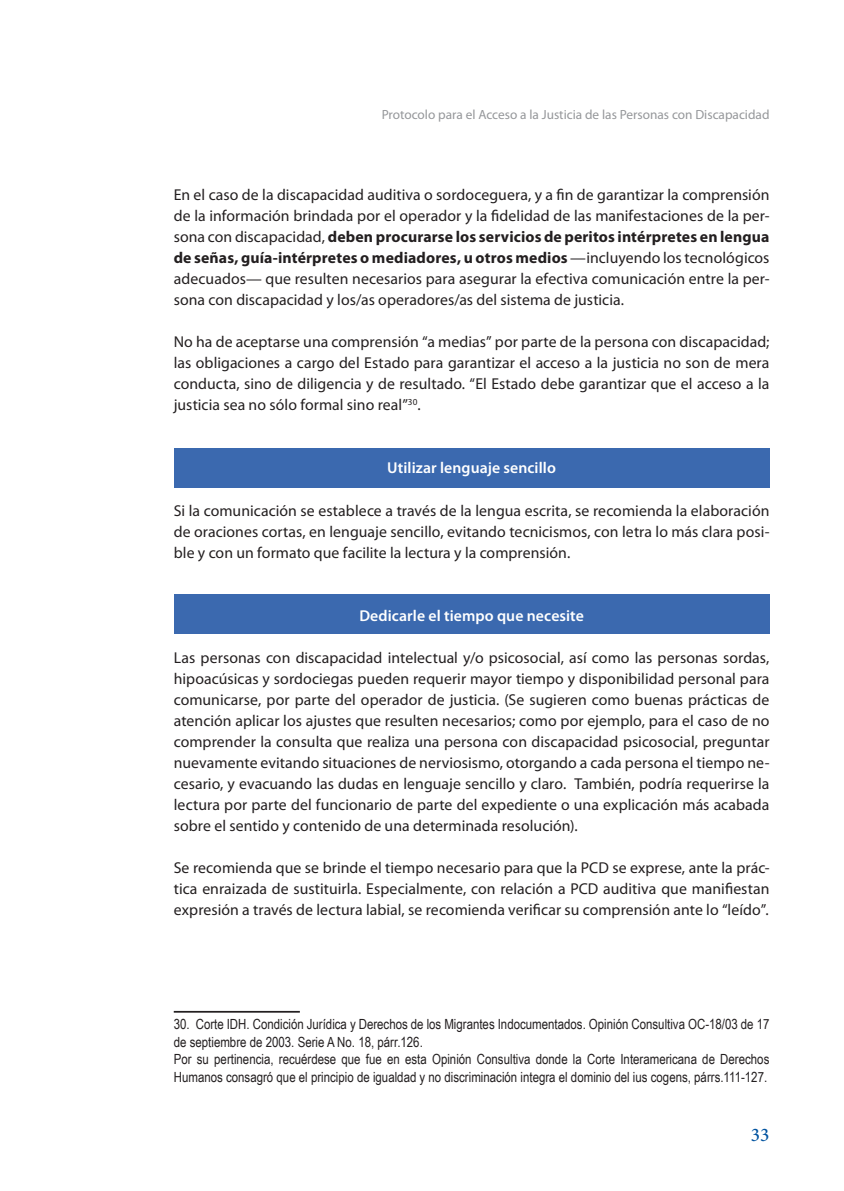
<style>
.page{position:relative;width:844px;height:1191px;background:#fff}
.page>*{position:absolute;margin:0;border:0;box-sizing:border-box;transform-origin:0 0}
.t1{font:500 19.25px "Minion Pro";color:#0153a0}
.t2{font:15.75px/21px "Myriad Pro";letter-spacing:.005em;color:#231f20;text-align:justify}
.t3{font:600 15.75px "Myriad Pro";letter-spacing:.005em;color:#fff}
.t4{font:14px/17.5px "Arial Narrow";color:#231f20}
.t5{font:13.3px "Myriad Pro";color:#95979a}
.s1{font-weight:700}
</style>
<div class="page">
<div style="left:174px;top:448px;width:595px;height:39px;background:#3b69af"></div>
<div style="left:174px;top:594px;width:595px;height:40px;background:#3b69af"></div>
<hr style="left:174px;top:1011px;width:126px;height:1px;background:#231f20">
<p class="t5" style="left:381px;top:110px;width:389px">Protocolo para el Acceso a la Justicia de las Personas con Discapacidad</p>
<p class="t2" style="left:174px;top:186px;width:597px">En el caso de la discapacidad auditiva o sordoceguera, y a fin de garantizar la comprensión de la información brindada por el operador y la fidelidad de las manifestaciones de la per&shy;sona con discapacidad, <span class="s1">deben procurarse los servicios de peritos intérpretes en lengua de señas, guía-intérpretes o mediadores, u otros medios</span> —incluyendo los tecnológicos adecuados— que resulten necesarios para asegurar la efectiva comunicación entre la per&shy;sona con discapacidad y los/as operadores/as del sistema de justicia.</p>
<p class="t2" style="left:174px;top:333px;width:597px">No ha de aceptarse una comprensión “a medias” por parte de la persona con discapacidad; las obligaciones a cargo del Estado para garantizar el acceso a la justicia no son de mera conducta, sino de diligencia y de resultado. “El Estado debe garantizar que el acceso a la justicia sea no sólo formal sino real”<sup>30</sup>.</p>
<p class="t3" style="left:387px;top:462px;width:170px">Utilizar lenguaje sencillo</p>
<p class="t2" style="left:174px;top:501px;width:597px">Si la comunicación se establece a través de la lengua escrita, se recomienda la elaboración de oraciones cortas, en lenguaje sencillo, evitando tecnicismos, con letra lo más clara posi&shy;ble y con un formato que facilite la lectura y la comprensión.</p>
<p class="t3" style="left:359px;top:609px;width:226px">Dedicarle el tiempo que necesite</p>
<p class="t2" style="left:174px;top:648px;width:597px">Las personas con discapacidad intelectual y/o psicosocial, así como las personas sordas, hipoacúsicas y sordociegas pueden requerir mayor tiempo y disponibilidad personal para comunicarse, por parte del operador de justicia. (Se sugieren como buenas prácticas de atención aplicar los ajustes que resulten necesarios; como por ejemplo, para el caso de no comprender la consulta que realiza una persona con discapacidad psicosocial, preguntar nuevamente evitando situaciones de nerviosismo, otorgando a cada persona el tiempo ne&shy;cesario, y evacuando las dudas en lenguaje sencillo y claro. También, podría requerirse la lectura por parte del funcionario de parte del expediente o una explicación más acabada sobre el sentido y contenido de una determinada resolución).</p>
<p class="t2" style="left:174px;top:858px;width:597px">Se recomienda que se brinde el tiempo necesario para que la PCD se exprese, ante la prác&shy;tica enraizada de sustituirla. Especialmente, con relación a PCD auditiva que manifiestan expresión a través de lectura labial, se recomienda verificar su comprensión ante lo “leído”.</p>
<p class="t4" style="left:174px;top:1015px;width:597px">30. Corte IDH. Condición Jurídica y Derechos de los Migrantes Indocumentados. Opinión Consultiva OC-18/03 de 17 de septiembre de 2003. Serie A No. 18, párr.126.<br>Por su pertinencia, recuérdese que fue en esta Opinión Consultiva donde la Corte Interamericana de Derechos Humanos consagró que el principio de igualdad y no discriminación integra el dominio del ius cogens, párrs.111-127.</p>
<p class="t1" style="left:750px;top:1127px;width:20px">33</p>
</div>
